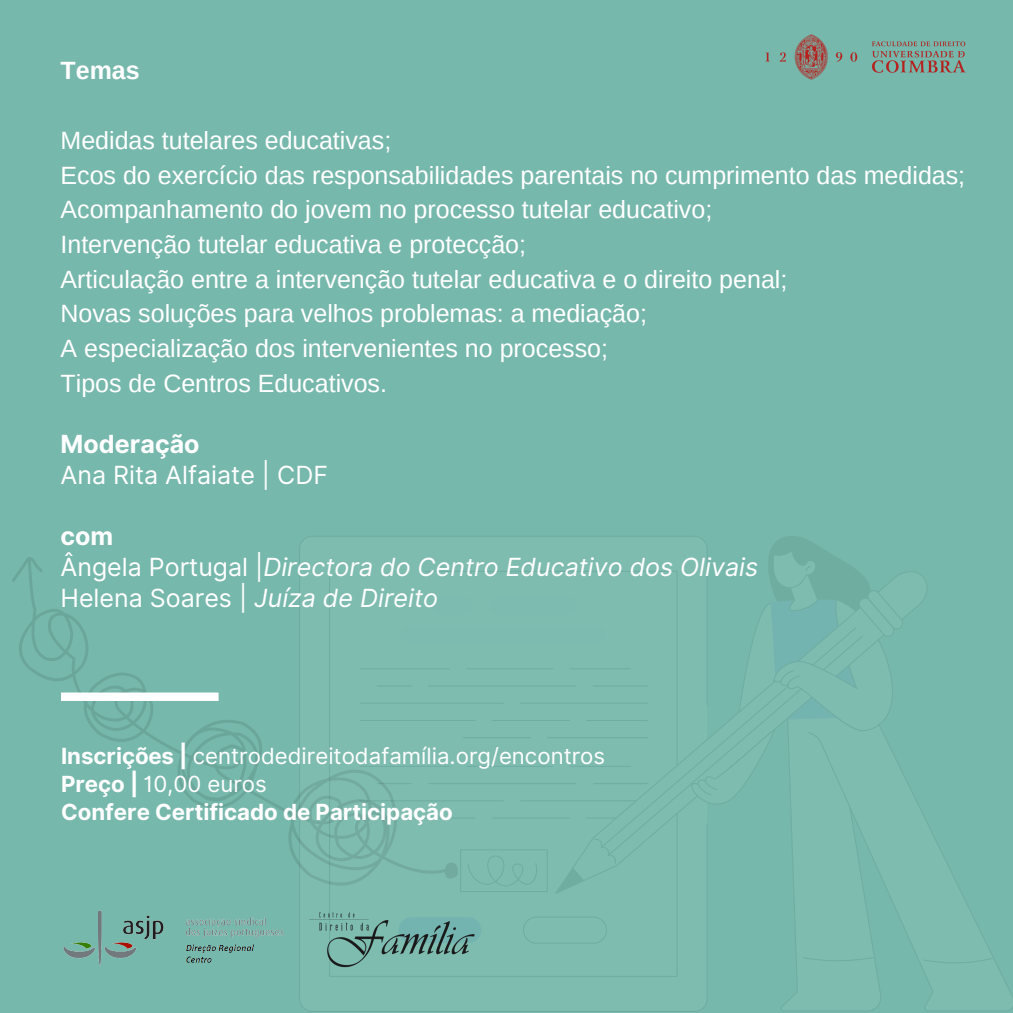
<style>
.page{position:relative;width:1013px;height:1013px;background:#fff}
.page>*{position:absolute;margin:0;border:0;box-sizing:border-box;transform-origin:0 0}
.t1{font:25px "Arimo";color:#fff}
.t2{font:italic 25px "Inter";color:#fff}
.t3{font:25px "Inter";color:#fff}
.t4{font:700 25px "Inter";color:#fff}
.t5{font:700 25px "Arimo";color:#fff}
.t6{font:22.25px "Inter";color:#fff}
.t7{font:700 22.25px "Inter";color:#fff}
.s1{font-style:normal}
.s2{font-weight:700}
</style>
<div class="page">
<div style="left:0;top:0;width:1012px;height:1012px;background:#77b8ac"></div>
<div style="left:401px;top:626px;width:205px;height:18px;background:#7dbab0;border-radius:9px"></div>
<div style="left:489px;top:597px;width:88px;height:18px;background:#7dbab0;border-radius:9px"></div>
<hr style="left:466px;top:765px;width:87px;height:2px;background:#000">
<hr style="left:428px;top:783px;width:148px;height:1px;background:#000">
<hr style="left:359px;top:800px;width:145px;height:1px;background:#000">
<hr style="left:520px;top:800px;width:128px;height:1px;background:#000">
<hr style="left:491px;top:817px;width:79px;height:1px;background:#000">
<hr style="left:466px;top:668px;width:87px;height:1px;background:#000">
<hr style="left:428px;top:685px;width:148px;height:1px;background:#000">
<hr style="left:359px;top:702px;width:145px;height:1px;background:#000">
<hr style="left:520px;top:702px;width:128px;height:1px;background:#000">
<hr style="left:491px;top:720px;width:79px;height:1px;background:#000">
<hr style="left:463px;top:737px;width:68px;height:1px;background:#000">
<hr style="left:547px;top:737px;width:101px;height:1px;background:#000">
<svg style="left:523px;top:917px;width:84px;height:26px"></svg>
<svg style="left:926px;top:958px;width:66px;height:5px"></svg>
<svg style="left:556px;top:868px;width:28px;height:25px"></svg>
<svg style="left:597px;top:839px;width:19px;height:24px"></svg>
<svg style="left:601px;top:702px;width:90px;height:145px"></svg>
<svg style="left:691px;top:536px;width:212px;height:475px"></svg>
<svg style="left:19px;top:557px;width:478px;height:349px"></svg>
<svg style="left:12px;top:557px;width:34px;height:34px"></svg>
<svg style="left:442px;top:849px;width:105px;height:43px"></svg>
<div style="left:61px;top:692px;width:157px;height:9px;background:#fff"></div>
<img style="left:309px;top:906px;width:166px;height:64px">
<img style="left:60px;top:901px;width:242px;height:71px">
<img style="left:765px;top:34px;width:201px;height:46px">
<p class="t5" style="left:60px;top:57px;width:81px">Temas</p>
<p class="t1" style="left:60px;top:126px;width:332px">Medidas tutelares educativas;</p>
<p class="t1" style="left:60px;top:161px;width:906px">Ecos do exercício das responsabilidades parentais no cumprimento das medidas;</p>
<p class="t1" style="left:60px;top:196px;width:653px">Acompanhamento do jovem no processo tutelar educativo;</p>
<p class="t1" style="left:60px;top:230px;width:467px">Intervenção tutelar educativa e protecção;</p>
<p class="t1" style="left:60px;top:265px;width:728px">Articulação entre a intervenção tutelar educativa e o direito penal;</p>
<p class="t1" style="left:60px;top:300px;width:588px">Novas soluções para velhos problemas: a mediação;</p>
<p class="t1" style="left:60px;top:334px;width:549px">A especialização dos intervenientes no processo;</p>
<p class="t1" style="left:60px;top:369px;width:328px">Tipos de Centros Educativos.</p>
<p class="t4" style="left:60px;top:428px;width:140px">Moderação</p>
<p class="t3" style="left:60px;top:459px;width:269px">Ana Rita Alfaiate | CDF</p>
<p class="t4" style="left:60px;top:521px;width:54px">com</p>
<p class="t2" style="left:60px;top:552px;width:699px"><span class="s1">Ângela Portugal |</span>Directora do Centro Educativo dos Olivais</p>
<p class="t2" style="left:60px;top:583px;width:379px"><span class="s1">Helena Soares |</span> Juíza de Direito</p>
<p class="t6" style="left:61px;top:742px;width:545px"><span class="s2">Inscrições |</span> centrodedireitodafamília.org/encontros</p>
<p class="t6" style="left:61px;top:770px;width:207px"><span class="s2">Preço |</span> 10,00 euros</p>
<p class="t7" style="left:61px;top:798px;width:393px">Confere Certificado de Participação</p>
</div>
